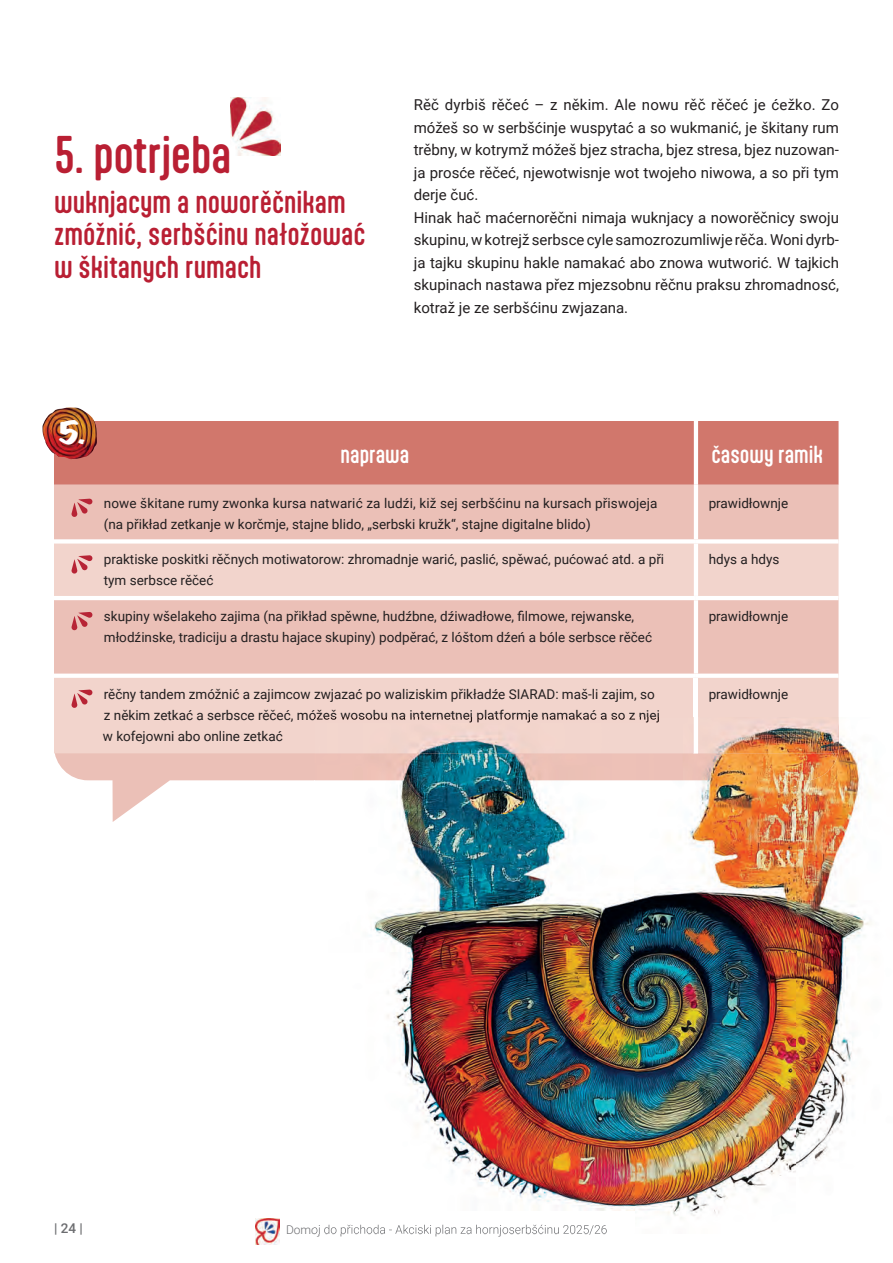
<style>
.page{position:relative;width:893px;height:1263px;background:#fff}
.page>*{position:absolute;margin:0;border:0;box-sizing:border-box;transform-origin:0 0}
.t1{font:500 45px "Aptly";letter-spacing:-.01em;color:#b91f33}
.t2{font:500 27px/32.4px "Aptly";color:#b91f33}
.t3{font:expanded 27px "Marker Felt";color:#fff;scale:1.33 1}
.t4{font:500 21px "Aptly";color:#fff}
.t5{font:15px/22.5px "Roboto";color:#231f20}
.t6{font:13.5px/21px "Roboto";color:#231f20}
.t7{font:500 13.5px "Roboto";color:#6c6d70}
</style>
<div class="page">
<img style="left:255px;top:1218px;width:24px;height:26px">
<svg style="left:54px;top:695px;width:785px;height:127px"></svg>
<img style="left:230px;top:98px;width:50px;height:57px">
<div style="left:54px;top:421px;width:784px;height:64px;background:#d1776c"></div>
<div style="left:54px;top:485px;width:784px;height:54px;background:#ebc0b7"></div>
<svg style="left:54px;top:543px;width:784px;height:210px;background:#efccc3"></svg>
<hr style="left:694px;top:485px;width:4px;height:54px;background:#fff">
<svg style="left:54px;top:539px;width:642px;height:1px"></svg>
<svg style="left:696px;top:539px;width:142px;height:1px"></svg>
<hr style="left:694px;top:543px;width:4px;height:53px;background:#fff">
<hr style="left:54px;top:596px;width:642px;height:4px;background:#fff">
<hr style="left:696px;top:596px;width:142px;height:4px;background:#fff">
<hr style="left:694px;top:600px;width:4px;height:74px;background:#fff">
<hr style="left:54px;top:674px;width:642px;height:4px;background:#fff">
<hr style="left:696px;top:674px;width:142px;height:4px;background:#fff">
<hr style="left:694px;top:678px;width:4px;height:75px;background:#fff">
<hr style="left:694px;top:421px;width:4px;height:64px;background:#fff">
<svg style="left:71px;top:499px;width:21px;height:18px"></svg>
<svg style="left:71px;top:555px;width:21px;height:19px"></svg>
<svg style="left:71px;top:612px;width:21px;height:18px"></svg>
<svg style="left:71px;top:689px;width:21px;height:19px"></svg>
<img style="left:43px;top:407px;width:54px;height:52px">
<img style="left:795px;top:717px;width:75px;height:455px">
<img style="left:314px;top:780px;width:481px;height:445px">
<img style="left:314px;top:1225px;width:293px;height:8px">
<img style="left:314px;top:724px;width:525px;height:56px">
<img style="left:314px;top:717px;width:524px;height:36px">
<img style="left:694px;top:717px;width:4px;height:36px">
<img style="left:314px;top:717px;width:346px;height:5px">
<h1 class="t1" style="left:54px;top:127px;width:179px">5. potrjeba</h1>
<h2 class="t2" style="left:54px;top:185px;width:313px">wuknjacym a noworěčnikam zmóžnić, serbšćinu nałožować w škitanych rumach</h2>
<p class="t5" style="left:414px;top:93px;width:427px">Rěč dyrbiš rěčeć – z někim. Ale nowu rěč rěčeć je ćežko. Zo móžeš so w serbšćinje wuspytać a so wukmanić, je škitany rum trěbny, w kotrymž móžeš bjez stracha, bjez stresa, bjez nuzowan&shy;ja prosće rěčeć, njewotwisnje wot twojeho niwowa, a so při tym derje čuć.<br>Hinak hač maćernorěčni nimaja wuknjacy a noworěčnicy swoju skupinu, w kotrejž serbsce cyle samozrozumliwje rěča. Woni dyrb&shy;ja tajku skupinu hakle namakać abo znowa wutworić. W tajkich skupinach nastawa přez mjezsobnu rěčnu praksu zhromadnosć, kotraž je ze serbšćinu zwjazana.</p>
<h2 class="t3" style="left:57px;top:412px;width:22px">5.</h2>
<h3 class="t4" style="left:341px;top:441px;width:70px">naprawa</h3>
<h3 class="t4" style="left:711px;top:441px;width:113px">časowy ramik</h3>
<p class="t6" style="left:104px;top:492px;width:555px">nowe škitane rumy zwonka kursa natwarić za ludźi, kiž sej serbšćinu na kursach přiswojeja (na přikład zetkanje w korčmje, stajne blido, „serbski kružk“, stajne digitalne blido)</p>
<p class="t6" style="left:709px;top:492px;width:81px">prawidłownje</p>
<p class="t6" style="left:104px;top:548px;width:562px">praktiske poskitki rěčnych motiwatorow: zhromadnje warić, paslić, spěwać, pućować atd. a při tym serbsce rěčeć</p>
<p class="t6" style="left:709px;top:548px;width:72px">hdys a hdys</p>
<p class="t6" style="left:104px;top:605px;width:550px">skupiny wšelakeho zajima (na přikład spěwne, hudźbne, dźiwadłowe, filmowe, rejwanske, młodźinske, tradiciju a drastu hajace skupiny) podpěrać, z lóštom dźeń a bóle serbsce rěčeć</p>
<p class="t6" style="left:709px;top:605px;width:81px">prawidłownje</p>
<p class="t6" style="left:103px;top:683px;width:558px">rěčny tandem zmóžnić a zajimcow zwjazać po waliziskim přikładźe SIARAD: maš-li zajim, so z někim zetkać a serbsce rěčeć, móžeš wosobu na internetnej platformje namakać a so z njej w kofejowni abo online zetkać</p>
<p class="t6" style="left:709px;top:683px;width:81px">prawidłownje</p>
<p class="t7" style="left:54px;top:1219px;width:30px">| 24 |</p>
</div>
